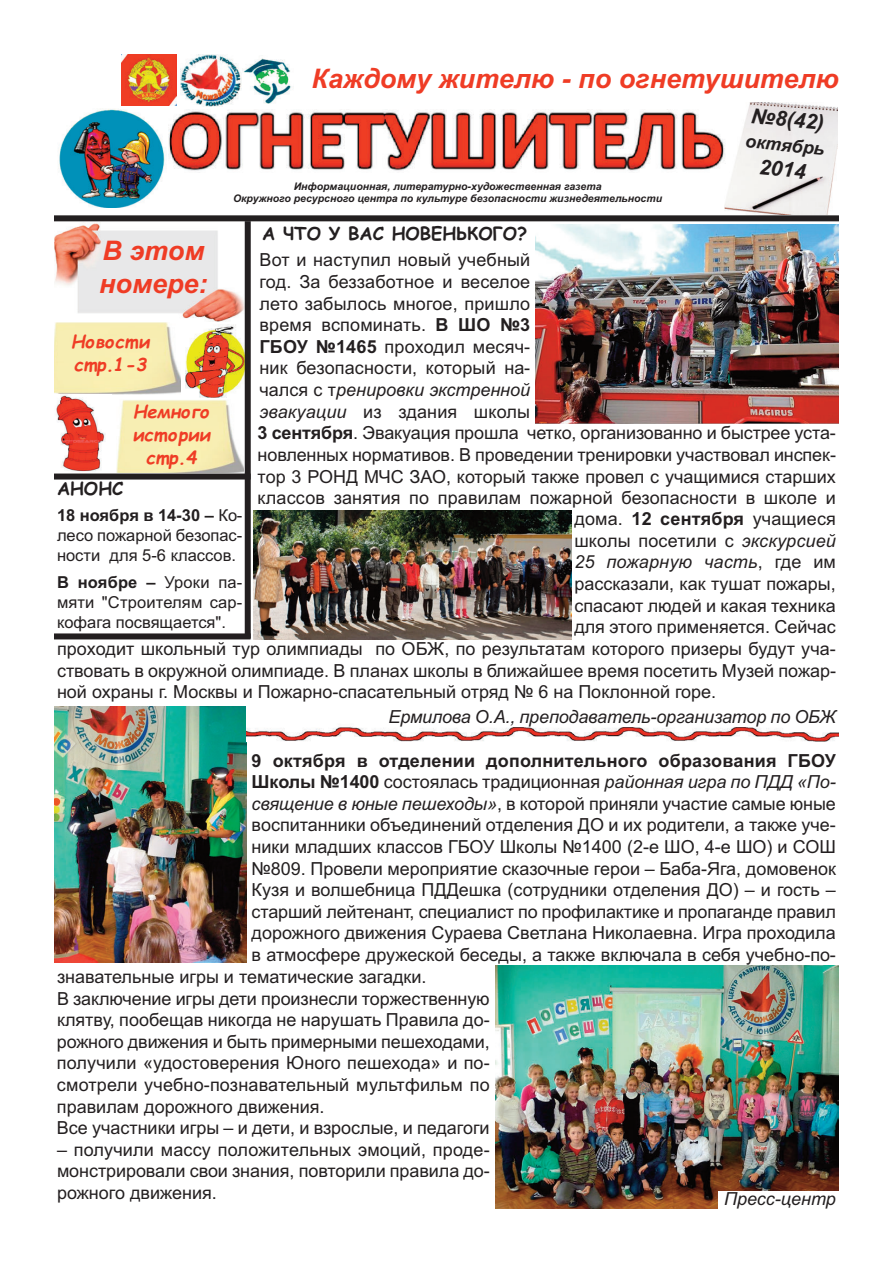
<style>
.page{position:relative;width:893px;height:1263px;background:#fff}
.page>*{position:absolute;margin:0;border:0;box-sizing:border-box;transform-origin:0 0}
.t1{font:italic 700 27px/32.4px "Arial";color:#ef3c25}
.t2{font:italic 700 21px "Arial";color:#231f20}
.t3{font:18px/21.6px "Arial";color:#231f20;text-align:justify}
.t4{font:italic 18px "Arial";letter-spacing:-.01em;color:#231f20}
.t5{font:italic 700 18px/23.2px "Comic Sans MS";color:#ef3c25}
.t6{font:700 18px "Comic Sans MS";color:#231f20}
.t7{font:italic 700 18px "Arial";color:#231f20}
.t8{font:16.5px/19.8px "Arial";color:#231f20;text-align:justify}
.t9{font:italic 700 10.5px/12.6px "Arial";color:#231f20;text-align:center}
.s1{font-weight:700}
.s2{font-style:italic}
</style>
<div class="page">
<img style="left:254px;top:510px;width:317px;height:129px">
<img style="left:724px;top:103px;width:113px;height:111px">
<img style="left:58px;top:109px;width:107px;height:99px">
<img style="left:168px;top:109px;width:559px;height:63px">
<img style="left:242px;top:58px;width:49px;height:46px">
<img style="left:116px;top:394px;width:127px;height:78px">
<img style="left:54px;top:322px;width:127px;height:72px">
<img style="left:54px;top:223px;width:191px;height:99px">
<div style="left:54px;top:215px;width:785px;height:6px;background:#231f20"></div>
<img style="left:180px;top:54px;width:62px;height:53px">
<img style="left:56px;top:395px;width:49px;height:77px">
<div style="left:54px;top:473px;width:197px;height:6px;background:#231f20"></div>
<img style="left:121px;top:55px;width:56px;height:51px">
<div style="left:181px;top:324px;width:68px;height:74px;background:#fff"></div>
<img style="left:185px;top:324px;width:60px;height:74px">
<div style="left:245px;top:221px;width:6px;height:417px;background:#231f20"></div>
<div style="left:54px;top:633px;width:197px;height:6px;background:#231f20"></div>
<img style="left:535px;top:225px;width:304px;height:198px">
<img style="left:54px;top:707px;width:192px;height:256px">
<img style="left:495px;top:965px;width:344px;height:244px">
<div style="left:718px;top:1192px;width:121px;height:17px;background:#fff"></div>
<img style="left:247px;top:726px;width:592px;height:16px">
<h1 class="t1" style="left:312px;top:63px;width:529px">Каждому жителю - по огнетушителю</h1>
<p class="t9" style="left:233px;top:180px;width:430px">Информационная, литературно-художественная газета<br>Окружного ресурсного центра по культуре безопасности жизнедеятельности</p>
<p class="t2" style="left:753px;top:103px;width:75px;rotate:6deg">№8(42)</p>
<p class="t7" style="left:746px;top:131px;width:81px;rotate:6deg">октябрь</p>
<p class="t2" style="left:761px;top:155px;width:48px;rotate:6deg">2014</p>
<h1 class="t1" style="left:99px;top:235px;width:110px">В этом номере:</h1>
<p class="t5" style="left:71px;top:330px;width:80px">Новост и ст р.1-3</p>
<p class="t5" style="left:133px;top:400px;width:79px;text-align:center">Немного ист ории ст р.4</p>
<p class="t6" style="left:57px;top:478px;width:68px">АНОНС</p>
<p class="t8" style="left:57px;top:506px;width:187px"><span class="s1">18 ноября в 14-30 –</span> Ко&shy;лесо пожарной безопас&shy;ности для 5-6 классов.</p>
<p class="t8" style="left:57px;top:573px;width:187px"><span class="s1">В ноябре –</span> Уроки па&shy;мяти "Строителям сар&shy;кофага посвящается".</p>
<p class="t6" style="left:262px;top:223px;width:267px">А ЧТО У ВАС НОВЕНЬКОГО?</p>
<p class="t3" style="left:260px;top:249px;width:272px">Вот и наступил новый учебный год. За беззаботное и веселое лето забылось многое, пришло время вспоминать. <span class="s1">В ШО №3<br>ГБОУ №1465</span> проходил месяч&shy;ник безопасности, который на&shy;чался с т<span class="s2">ренировки экстренной эвакуации</span> из здания школы</p>
<p class="t3" style="left:258px;top:422px;width:580px"><span class="s1">3 сентября</span>. Эвакуация прошла четко, организованно и быстрее уста&shy;новленных нормативов. В проведении тренировки участвовал инспек&shy;тор 3 РОНД МЧС ЗАО, который также провел с учащимися старших классов занятия по правилам пожарной безопасности в школе и</p>
<p class="t3" style="left:574px;top:508px;width:263px">дома. <span class="s1">12 сентября</span> учащиеся школы посетили с <span class="s2">экскурсией 25 пожарную часть</span>, где им рассказали, как тушат пожары, спасают людей и какая техника для этого применяется. Сейчас</p>
<p class="t3" style="left:57px;top:638px;width:780px">проходит школьный тур олимпиады по ОБЖ, по результатам которого призеры будут уча&shy;ствовать в окружной олимпиаде. В планах школы в ближайшее время посетить Музей пожар&shy;ной охраны г. Москвы и Пожарно-спасательный отряд № 6 на Поклонной горе.</p>
<p class="t4" style="left:389px;top:706px;width:449px">Ермилова О.А., преподаватель-организатор по ОБЖ</p>
<p class="t3" style="left:252px;top:749px;width:586px"><span class="s1">9 октября в отделении дополнительного образования ГБОУ Школы №1400</span> состоялась традиционная <span class="s2">районная игра по ПДД «По&shy;священие в юные пешеходы»</span>, в которой приняли участие самые юные воспитанники объединений отделения ДО и их родители, а также уче&shy;ники младших классов ГБОУ Школы №1400 (2-е ШО, 4-е ШО) и СОШ №809. Провели мероприятие сказочные герои – Баба-Яга, домовенок Кузя и волшебница ПДДешка (сотрудники отделения ДО) – и гость – старший лейтенант, специалист по профилактике и пропаганде правил дорожного движения Сураева Светлана Николаевна. Игра проходила в атмосфере дружеской беседы, а также включала в себя учебно-по-</p>
<p class="t3" style="left:57px;top:966px;width:434px;text-align:left">знавательные игры и тематические загадки.<br>В заключение игры дети произнесли торжественную клятву, пообещав никогда не нарушать Правила до&shy;рожного движения и быть примерными пешеходами, получили «удостоверения Юного пешехода» и по&shy;смотрели учебно-познавательный мультфильм по правилам дорожного движения.<br>Все участники игры – и дети, и взрослые, и педагоги</p>
<p class="t3" style="left:57px;top:1139px;width:434px">– получили массу положительных эмоций, проде&shy;монстрировали свои знания, повторили правила до&shy;рожного движения.</p>
<p class="t4" style="left:724px;top:1188px;width:113px">Пресс-центр</p>
</div>
